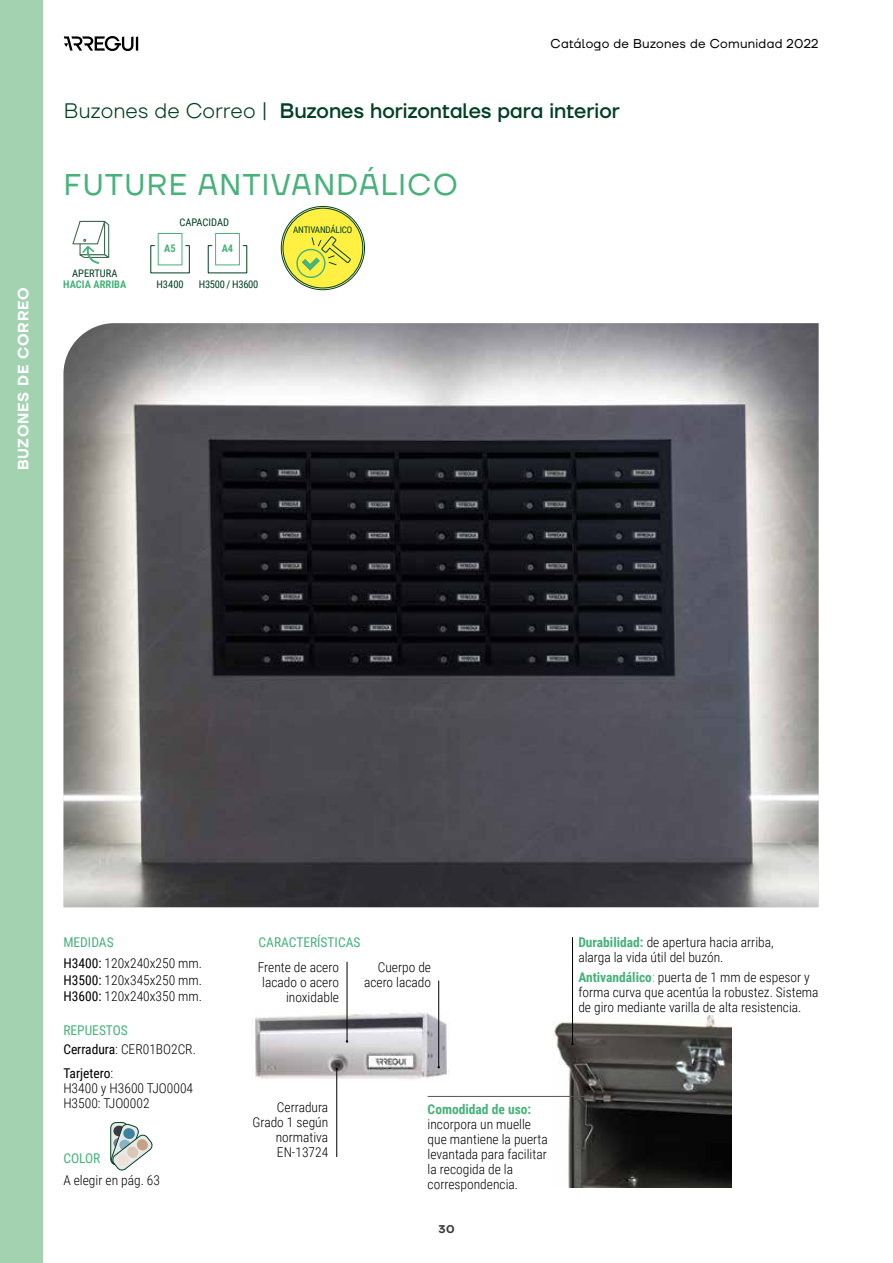
<style>
.page{position:relative;width:893px;height:1263px;background:#fff}
.page>*{position:absolute;margin:0;border:0;box-sizing:border-box;transform-origin:0 0}
.t1{font:30px "TT Firs Neue";letter-spacing:.05em;color:#47b27a}
.t2{font:500 21px "TT Firs Neue";color:#003f23}
.t3{font:600 15px "TT Firs Neue";letter-spacing:.05em;color:#fff}
.t4{font:300 13.5px/15px "Roboto Condensed";color:#000}
.t5{font:13.5px/23.5px "Roboto Condensed";color:#000}
.t6{font:13.5px "Roboto Condensed";color:#47b27a}
.t7{font:700 13.5px "Roboto Condensed";color:#47b27a}
.t8{font:12.75px "TT Firs Neue";letter-spacing:.02em;color:#000}
.t9{font:600 11.25px "TT Firs Neue";color:#3b3c43}
.t10{font:10.5px "Roboto Condensed";color:#003f23}
.t11{font:700 10.5px "Roboto Condensed";color:#47b27a}
.t12{font:10.5px "Roboto Condensed";letter-spacing:-.03em;color:#003f23}
.t13{font:9.15px "Roboto Condensed";letter-spacing:-.02em;color:#003f23}
.s1{font-weight:300}
.s2{font-weight:400;color:#47b27a}
.s3{font-weight:400}
.s4{font-weight:700;color:#47b27a}
.s5{color:#47b27a}
</style>
<div class="page">
<svg style="left:64px;top:36px;width:74px;height:15px"></svg>
<img style="left:255px;top:1010px;width:195px;height:71px">
<hr style="left:438px;top:980px;width:1px;height:87px;background:#000">
<hr style="left:336px;top:1069px;width:1px;height:88px;background:#000">
<hr style="left:347px;top:962px;width:1px;height:79px;background:#000">
<div style="left:110px;top:1122px;width:18px;height:43px;border:1px solid #003f23;border-radius:6px"></div>
<svg style="left:110px;top:1123px;width:43px;height:48px"></svg>
<img style="left:552px;top:1015px;width:179px;height:172px">
<hr style="left:428px;top:1096px;width:160px;height:1px;background:#575756">
<hr style="left:572px;top:937px;width:1px;height:107px;background:#000">
<img style="left:64px;top:323px;width:755px;height:584px">
<svg style="left:72px;top:220px;width:38px;height:44px"></svg>
<svg style="left:150px;top:245px;width:40px;height:29px"></svg>
<div style="left:158px;top:233px;width:24px;height:32px;border:1px solid #47b27a"></div>
<svg style="left:207px;top:245px;width:41px;height:29px"></svg>
<div style="left:215px;top:233px;width:25px;height:32px;border:1px solid #47b27a"></div>
<div style="left:282px;top:207px;width:82px;height:82px;background:#fff042;border-radius:50%"></div>
<div style="left:283px;top:208px;width:80px;height:80px;border:1px solid #003f23;border-radius:50%"></div>
<div style="left:296px;top:249px;width:30px;height:29px;border:1px solid #47b27a;border-radius:50%"></div>
<svg style="left:301px;top:236px;width:50px;height:35px"></svg>
<div style="left:0;top:0;width:43px;height:1263px;background:#a3d2b1"></div>
<p class="t3" style="left:13px;top:470px;width:185px;rotate:-90deg">BUZONES DE CORREO</p>
<p class="t8" style="left:551px;top:35px;width:270px">Catálogo de Buzones de Comunidad 2022</p>
<h2 class="t2" style="left:64px;top:96px;width:558px"><span class="s1">Buzones de Correo |</span> Buzones horizontales para interior</h2>
<h1 class="t1" style="left:64px;top:164px;width:395px">FUTURE ANTIVANDÁLICO</h1>
<p class="t10" style="left:179px;top:215px;width:51px">CAPACIDAD</p>
<p class="t11" style="left:164px;top:241px;width:13px">A5</p>
<p class="t10" style="left:72px;top:266px;width:47px">APERTURA</p>
<p class="t11" style="left:63px;top:277px;width:65px">HACIA ARRIBA</p>
<p class="t10" style="left:156px;top:277px;width:29px">H3400</p>
<p class="t11" style="left:222px;top:241px;width:13px">A4</p>
<p class="t12" style="left:199px;top:277px;width:61px">H3500 / H3600</p>
<p class="t13" style="left:293px;top:223px;width:61px">ANTIVANDÁLICO</p>
<p class="t4" style="left:63px;top:931px;width:140px;line-height:21.1px"><span class="s2">MEDIDAS<br></span><span class="s3">H3400:</span> 120x240x250 mm.</p>
<p class="t4" style="left:63px;top:971px;width:140px;line-height:16.5px"><span class="s3">H3500:</span> 120x345x250 mm.<br><span class="s3">H3600:</span> 120x240x350 mm.</p>
<p class="t6" style="left:63px;top:1021px;width:66px">REPUESTOS</p>
<p class="t5" style="left:63px;top:1037px;width:134px">Cerradura<span class="s1">: CER01BO2CR.<br></span>Tarjetero<span class="s1">:</span></p>
<p class="t4" style="left:63px;top:1080px;width:131px">H3400 y H3600 TJO0004<br>H3500: TJO0002</p>
<p class="t6" style="left:63px;top:1148px;width:39px">COLOR</p>
<p class="t4" style="left:63px;top:1172px;width:98px">A elegir en pág. 63</p>
<p class="t6" style="left:259px;top:933px;width:103px">CARACTERÍSTICAS</p>
<p class="t4" style="left:258px;top:959px;width:83px;text-align:right">Frente de acero lacado o acero inoxidable</p>
<p class="t4" style="left:364px;top:959px;width:69px;text-align:right">Cuerpo de acero lacado</p>
<p class="t4" style="left:578px;top:934px;width:197px"><span class="s4">Durabilidad:</span> de apertura hacia arriba, alarga la vida útil del buzón.</p>
<p class="t4" style="left:578px;top:969px;width:242px"><span class="s4">Antivandálico</span><span class="s5">:</span> puerta de 1 mm de espesor y forma curva que acentúa la robustez. Sistema de giro mediante varilla de alta resistencia.</p>
<p class="t4" style="left:252px;top:1099px;width:77px;text-align:right">Cerradura<br>Grado 1 según normativa<br>EN-13724</p>
<p class="t7" style="left:428px;top:1099px;width:105px">Comodidad de uso:</p>
<p class="t4" style="left:428px;top:1116px;width:122px">incorpora un muelle que mantiene la puerta levantada para facilitar la recogida de la correspondencia.</p>
<p class="t9" style="left:438px;top:1221px;width:18px">30</p>
</div>
